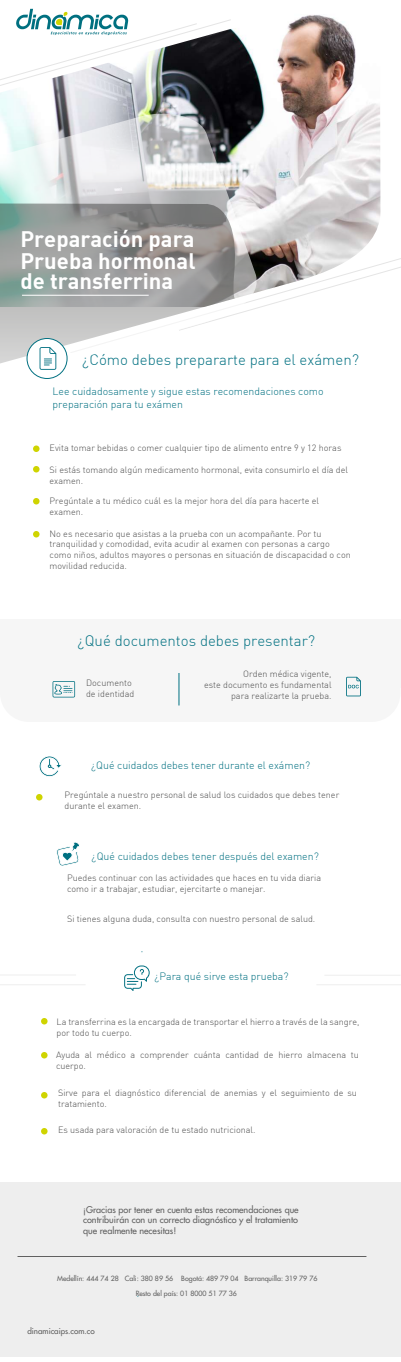
<style>
.page{position:relative;width:401px;height:1362px;background:#fff}
.page>*{position:absolute;margin:0;border:0;box-sizing:border-box;transform-origin:0 0}
.t1{font:22px/21.9px "DIN Bold";color:#fff}
.t2{font:300 15px "DIN";color:#007081}
.t3{font:300 10.5px/12.6px "DIN";color:#007081}
.t4{font:300 9px/10.8px "DIN";color:#4c4c4c}
.t5{font:500 9px/10.8px "Futura Std";color:#606060;text-align:justify}
.t6{font:500 8px "Futura Std";color:#606060}
.t7{font:500 7px "Futura Std";color:#606060}
</style>
<div class="page">
<img style="left:0;top:8px;width:381px;height:248px">
<svg style="left:256px;top:256px;width:144px;height:53px"></svg>
<div style="left:33px;top:446px;width:7px;height:6px;background:#cfd400;border-radius:50%"></div>
<div style="left:33px;top:466px;width:7px;height:6px;background:#cfd400;border-radius:50%"></div>
<div style="left:33px;top:498px;width:7px;height:6px;background:#cfd400;border-radius:50%"></div>
<div style="left:33px;top:531px;width:7px;height:7px;background:#cfd400;border-radius:50%"></div>
<svg style="left:0;top:114px;width:256px;height:265px"></svg>
<svg style="left:0;top:204px;width:235px;height:160px"></svg>
<hr style="left:22px;top:295px;width:126px;height:1px;background:#fff">
<svg style="left:39px;top:756px;width:23px;height:21px"></svg>
<svg style="left:56px;top:842px;width:24px;height:24px"></svg>
<svg style="left:36px;top:794px;width:6px;height:6px"></svg>
<div style="left:0;top:1182px;width:400px;height:174px;background:#eee"></div>
<div style="left:41px;top:1018px;width:7px;height:6px;background:#cfd400;border-radius:50%"></div>
<div style="left:41px;top:1052px;width:7px;height:6px;background:#cfd400;border-radius:50%"></div>
<div style="left:41px;top:1092px;width:7px;height:6px;background:#cfd400;border-radius:50%"></div>
<hr style="left:0;top:975px;width:76px;height:1px;background:#eee">
<hr style="left:0;top:984px;width:86px;height:1px;background:#eee">
<hr style="left:324px;top:975px;width:76px;height:1px;background:#eee">
<hr style="left:316px;top:984px;width:84px;height:1px;background:#eee">
<svg style="left:124px;top:966px;width:26px;height:25px"></svg>
<hr style="left:18px;top:1256px;width:348px;height:1px;background:#606060">
<div style="left:0;top:623px;width:400px;height:99px;background:#f6f6f6;border-radius:29px"></div>
<div style="left:0;top:620px;width:400px;height:68px;background:#f6f6f6"></div>
<svg style="left:346px;top:677px;width:14px;height:19px"></svg>
<hr style="left:178px;top:673px;width:1px;height:33px;background:#007081">
<svg style="left:52px;top:681px;width:23px;height:17px"></svg>
<div style="left:41px;top:1128px;width:7px;height:6px;background:#cfd400;border-radius:50%"></div>
<div style="left:27px;top:338px;width:40px;height:40px;background:#fff;border-radius:50%"></div>
<div style="left:27px;top:338px;width:40px;height:41px;border:1px solid #007081;border-radius:50%"></div>
<svg style="left:40px;top:347px;width:16px;height:23px"></svg>
<h1 class="t1" style="left:20px;top:227px;width:176px">Preparación para<br>Prueba hormonal</h1>
<h1 class="t1" style="left:20px;top:269px;width:154px">de transferrina</h1>
<h2 class="t2" style="left:82px;top:350px;width:278px">¿Cómo debes prepararte para el exámen?</h2>
<p class="t3" style="left:52px;top:385px;width:272px">Lee cuidadosamente y sigue estas recomendaciones como preparación para tu exámen</p>
<p class="t4" style="left:50px;top:442px;width:293px">Evita tomar bebidas o comer cualquier tipo de alimento entre 9 y 12 horas</p>
<p class="t4" style="left:50px;top:464px;width:300px">Si estás tomando algún medicamento hormonal, evita consumirlo el día del examen.</p>
<p class="t4" style="left:50px;top:495px;width:271px">Pregúntale a tu médico cuál es la mejor hora del día para hacerte el examen.</p>
<p class="t4" style="left:50px;top:528px;width:302px">No es necesario que asistas a la prueba con un acompañante. Por tu tranquilidad y comodidad, evita acudir al examen con personas a cargo como niños, adultos mayores o personas en situación de discapacidad o con movilidad reducida.</p>
<h2 class="t2" style="left:77px;top:631px;width:239px">¿Qué documentos debes presentar?</h2>
<p class="t4" style="left:86px;top:678px;width:50px">Documento de identidad</p>
<p class="t4" style="left:204px;top:669px;width:129px;text-align:right">Orden médica vigente,<br>este documento es fundamental para realizarte la prueba.</p>
<p class="t3" style="left:91px;top:759px;width:220px">¿Qué cuidados debes tener durante el exámen?</p>
<p class="t4" style="left:65px;top:790px;width:276px">Pregúntale a nuestro personal de salud los cuidados que debes tener durante el examen.</p>
<p class="t3" style="left:92px;top:850px;width:228px">¿Qué cuidados debes tener después del examen?</p>
<p class="t4" style="left:67px;top:873px;width:255px">Puedes continuar con las actividades que haces en tu vida diaria como ir a trabajar, estudiar, ejercitarte o manejar.</p>
<p class="t4" style="left:67px;top:914px;width:249px">Si tienes alguna duda, consulta con nuestro personal de salud.</p>
<p class="t3" style="left:154px;top:970px;width:136px">¿Para qué sirve esta prueba?</p>
<p class="t4" style="left:56px;top:1016px;width:304px">La transferrina es la encargada de transportar el hierro a través de la sangre, por todo tu cuerpo.</p>
<p class="t4" style="left:56px;top:1049px;width:304px">Ayuda al médico a comprender cuánta cantidad de hierro almacena tu cuerpo.</p>
<p class="t4" style="left:58px;top:1087px;width:300px">Sirve para el diagnóstico diferencial de anemias y el seguimiento de su tratamiento.</p>
<p class="t4" style="left:58px;top:1125px;width:199px">Es usada para valoración de tu estado nutricional.</p>
<p class="t5" style="left:83px;top:1204px;width:217px">¡Gracias por tener en cuenta estas recomendaciones que contribuirán con un correcto diagnóstico y el tratamiento que realmente necesitas!</p>
<p class="t7" style="left:57px;top:1274px;width:262px">Medellín: 444 74 28 Cali: 380 89 56 Bogotá: 489 79 04 Barranquilla: 319 79 76</p>
<p class="t6" style="left:27px;top:1326px;width:69px">dinamicaips.com.co</p>
<p class="t7" style="left:136px;top:1289px;width:103px">Resto del país: 01 8000 51 77 36</p>
</div>
